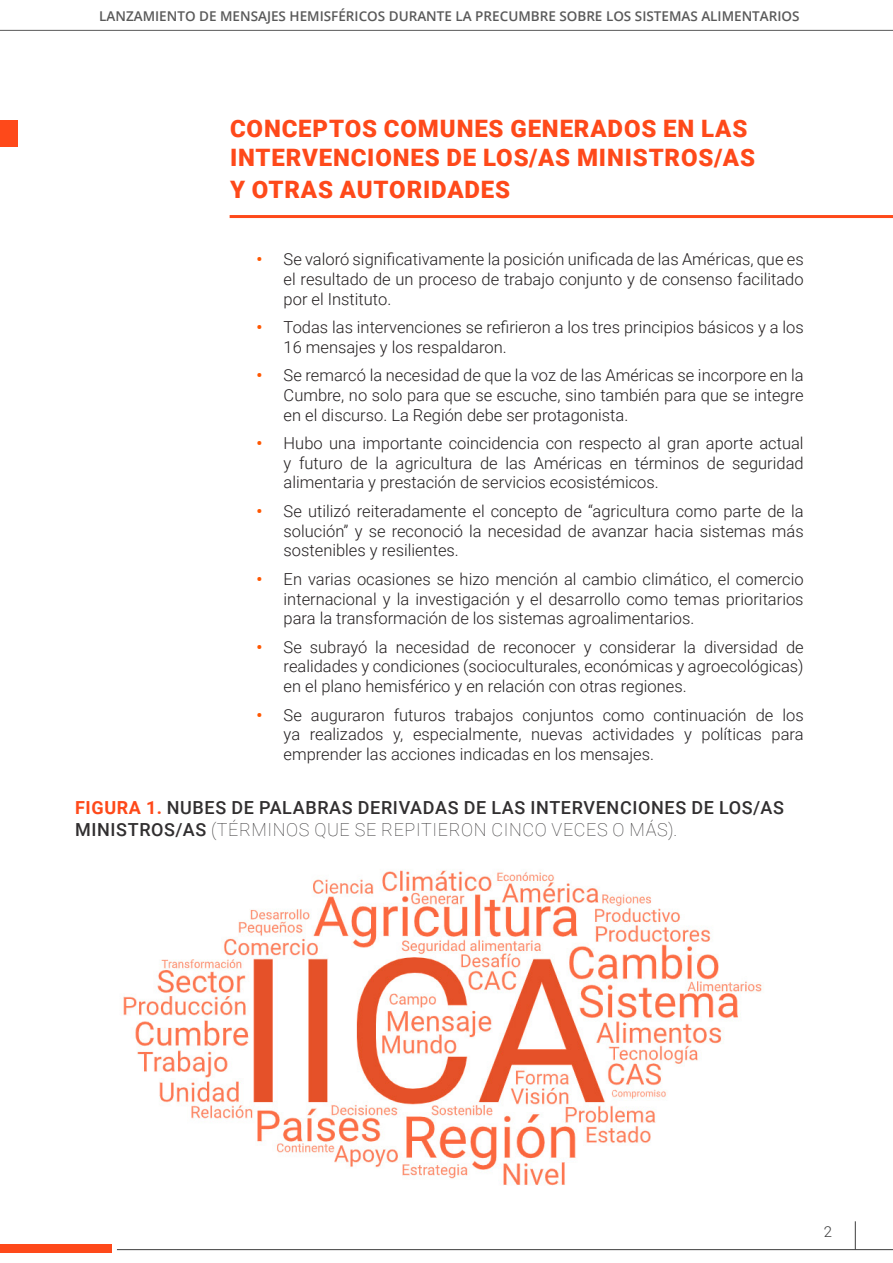
<style>
.page{position:relative;width:893px;height:1263px;background:#fff}
.page>*{position:absolute;margin:0;border:0;box-sizing:border-box;transform-origin:0 0}
.Título_2{font:900 24px/28.8px "Roboto";letter-spacing:.035em;color:#fe491a}
.t1{font:500 18px/21.6px "Roboto";letter-spacing:.035em;color:#312f30}
.t2{font:300 16.5px/19.8px "Roboto";color:#231f20;text-align:justify}
.t3{font:300 15px "Roboto";color:#3d3d3d}
.t4{font:600 13.5px "Open Sans";color:#595959}
.s1{font-weight:700;color:#ff5700}
.s2{font-weight:700;color:#fe491a}
.s3{font-weight:100}
</style>
<div class="page">
<svg style="left:855px;top:1221px;width:1px;height:28px"></svg>
<hr style="left:117px;top:1249px;width:776px;height:1px;background:#3d3d3d">
<div style="left:0;top:1245px;width:112px;height:8px;background:#fe491a"></div>
<hr style="left:0;top:30px;width:893px;height:1px;background:#595959">
<div style="left:0;top:120px;width:18px;height:27px;background:#fe491a"></div>
<hr style="left:230px;top:215px;width:663px;height:3px;background:#fe491a">
<img style="left:123px;top:870px;width:640px;height:316px">
<p class="t4" style="left:99px;top:7px;width:702px">LANZAMIENTO DE MENSAJES HEMISFÉRICOS DURANTE LA PRECUMBRE SOBRE LOS SISTEMAS ALIMENTARIOS</p>
<p class="Título_2" style="left:230px;top:113px;width:526px">CONCEPTOS COMUNES GENERADOS EN LAS<br>INTERVENCIONES DE LOS/AS MINISTROS/AS</p>
<p class="Título_2" style="left:230px;top:174px;width:282px">Y OTRAS AUTORIDADES</p>
<p class="t2" style="left:284px;top:249px;width:522px;text-indent:-27px"><span class="s1">•</span> Se valoró significativamente la posición unificada de las Américas, que es el resultado de un proceso de trabajo conjunto y de consenso facilitado por el Instituto.</p>
<p class="t2" style="left:284px;top:316px;width:522px;text-indent:-27px"><span class="s1">•</span> Todas las intervenciones se refirieron a los tres principios básicos y a los<br>16 mensajes y los respaldaron.</p>
<p class="t2" style="left:284px;top:365px;width:522px;text-indent:-27px"><span class="s1">•</span> Se remarcó la necesidad de que la voz de las Américas se incorpore en la Cumbre, no solo para que se escuche, sino también para que se integre en el discurso. La Región debe ser protagonista.</p>
<p class="t2" style="left:284px;top:432px;width:522px;text-indent:-27px"><span class="s1">•</span> Hubo una importante coincidencia con respecto al gran aporte actual y futuro de la agricultura de las Américas en términos de seguridad alimentaria y prestación de servicios ecosistémicos.</p>
<p class="t2" style="left:284px;top:500px;width:522px;text-indent:-27px"><span class="s1">•</span> Se utilizó reiteradamente el concepto de “agricultura como parte de la solución” y se reconoció la necesidad de avanzar hacia sistemas más sostenibles y resilientes.</p>
<p class="t2" style="left:284px;top:568px;width:522px;text-indent:-27px"><span class="s1">•</span> En varias ocasiones se hizo mención al cambio climático, el comercio internacional y la investigación y el desarrollo como temas prioritarios para la transformación de los sistemas agroalimentarios.</p>
<p class="t2" style="left:284px;top:636px;width:522px;text-indent:-27px"><span class="s1">•</span> Se subrayó la necesidad de reconocer y considerar la diversidad de realidades y condiciones (socioculturales, económicas y agroecológicas) en el plano hemisférico y en relación con otras regiones.</p>
<p class="t2" style="left:284px;top:704px;width:522px;text-indent:-27px"><span class="s1">•</span> Se auguraron futuros trabajos conjuntos como continuación de los ya realizados y, especialmente, nuevas actividades y políticas para emprender las acciones indicadas en los mensajes.</p>
<p class="t1" style="left:75px;top:796px;width:710px"><span class="s2">FIGURA 1.</span> NUBES DE PALABRAS DERIVADAS DE LAS INTERVENCIONES DE LOS/AS<br>MINISTROS/AS <span class="s3">(TÉRMINOS QUE SE REPITIERON CINCO VECES O MÁS).</span></p>
<p class="t3" style="left:824px;top:1221px;width:10px">2</p>
</div>
